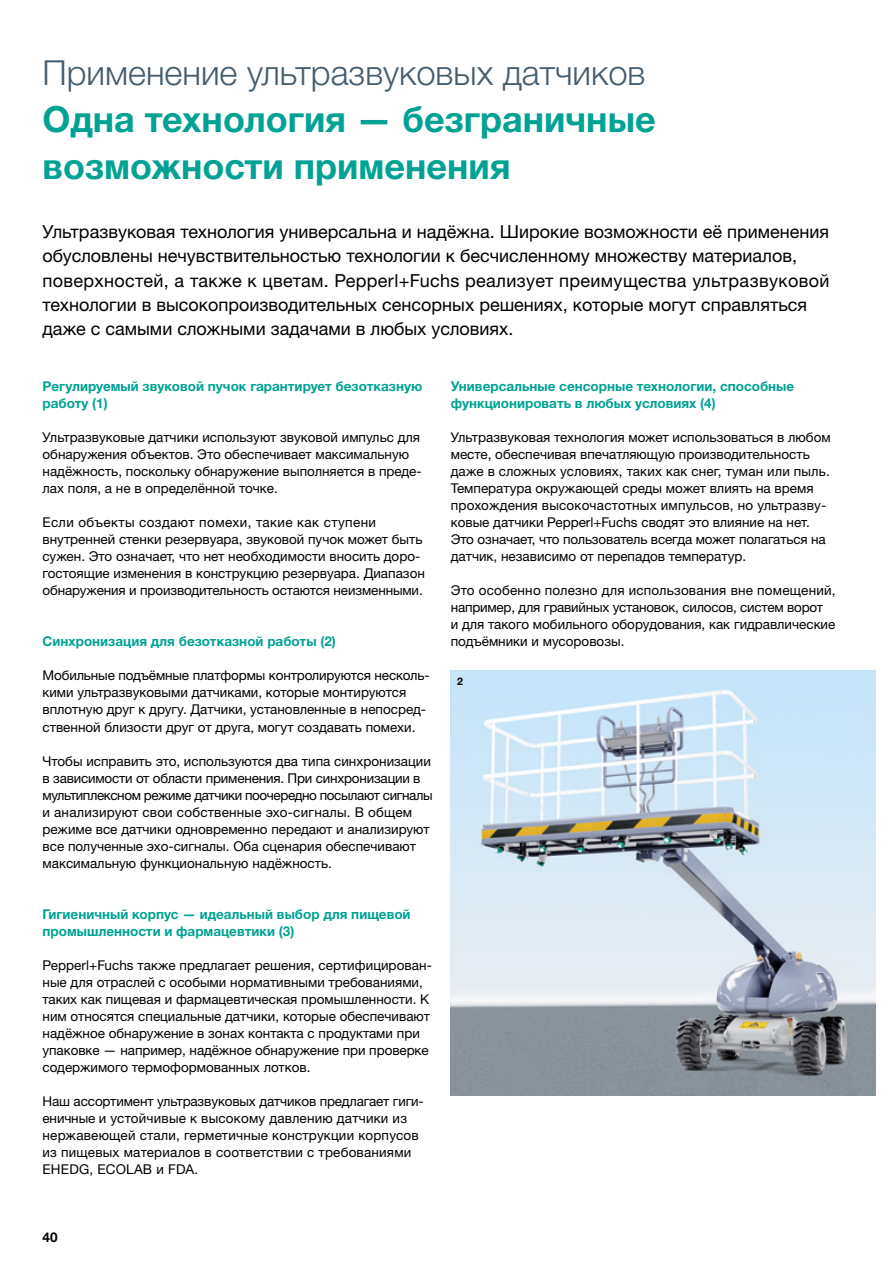
<style>
.page{position:relative;width:893px;height:1263px;background:#fff}
.page>*{position:absolute;margin:0;border:0;box-sizing:border-box;transform-origin:0 0}
.t1{font:700 36px/46.8px "Helvetica Neue LTW1 G";color:#00a294}
.t2{font:300 34.5px "Helvetica Neue LTW1 G";color:#455c6d}
.t3{font:18px/24.3px "Helvetica Neue LTW1 G";color:#000}
.t4{font:13.5px/17px "Helvetica Neue LTW1 G";color:#000}
.t5{font:700 13.5px/17px "Helvetica Neue LTW1 G";color:#00a294}
.t6{font:700 13.5px "Helvetica Neue LTW1 G";color:#000}
.t7{font:700 10.5px "Helvetica Neue LTW1 G";color:#000}
</style>
<div class="page">
<img style="left:451px;top:671px;width:425px;height:425px">
<h2 class="t2" style="left:43px;top:52px;width:604px">Применение ультразвуковых датчиков</h2>
<h1 class="t1" style="left:43px;top:95px;width:615px">Одна технология — безграничные возможности применения</h1>
<p class="t3" style="left:43px;top:219px;width:788px">Ультразвуковая технология универсальна и надёжна. Широкие возможности её применения обусловлены нечувствительностью технологии к бесчисленному множеству материалов, поверхностей, а также к цветам. Pepperl+Fuchs реализует преимущества ультразвуковой технологии в высокопроизводительных сенсорных решениях, которые могут справляться даже с самыми сложными задачами в любых условиях.</p>
<p class="t5" style="left:43px;top:378px;width:381px">Регулируемый звуковой пучок гарантирует безотказную работу (1)</p>
<p class="t4" style="left:43px;top:429px;width:381px">Ультразвуковые датчики используют звуковой импульс для обнаружения объектов. Это обеспечивает максимальную надёжность, поскольку обнаружение выполняется в преде&shy;лах поля, а не в определённой точке.</p>
<p class="t4" style="left:43px;top:514px;width:384px">Если объекты создают помехи, такие как ступени внутренней стенки резервуара, звуковой пучок может быть сужен. Это означает, что нет необходимости вносить доро&shy;гостоящие изменения в конструкцию резервуара. Диапазон обнаружения и производительность остаются неизменными.</p>
<p class="t5" style="left:43px;top:633px;width:295px">Синхронизация для безотказной работы (2)</p>
<p class="t4" style="left:43px;top:667px;width:389px">Мобильные подъёмные платформы контролируются несколь&shy;кими ультразвуковыми датчиками, которые монтируются вплотную друг к другу. Датчики, установленные в непосред&shy;ственной близости друг от друга, могут создавать помехи.</p>
<p class="t4" style="left:43px;top:752px;width:392px">Чтобы исправить это, используются два типа синхронизации в зависимости от области применения. При синхронизации в мультиплексном режиме датчики поочередно посылают сигналы и анализируют свои собственные эхо-сигналы. В общем режиме все датчики одновременно передают и анализируют все полученные эхо-сигналы. Оба сценария обеспечивают максимальную функциональную надёжность.</p>
<p class="t5" style="left:43px;top:905px;width:370px">Гигиеничный корпус — идеальный выбор для пищевой промышленности и фармацевтики (3)</p>
<p class="t4" style="left:43px;top:956px;width:391px">Pepperl+Fuchs также предлагает решения, сертифицирован&shy;ные для отраслей с особыми нормативными требованиями, таких как пищевая и фармацевтическая промышленности. К ним относятся специальные датчики, которые обеспечивают надёжное обнаружение в зонах контакта с продуктами при упаковке — например, надёжное обнаружение при проверке содержимого термоформованных лотков.</p>
<p class="t4" style="left:43px;top:1092px;width:383px">Наш ассортимент ультразвуковых датчиков предлагает гиги&shy;еничные и устойчивые к высокому давлению датчики из нержавеющей стали, герметичные конструкции корпусов из пищевых материалов в соответствии с требованиями EHEDG, ECOLAB и FDA.</p>
<p class="t5" style="left:451px;top:378px;width:345px">Универсальные сенсорные технологии, способные функционировать в любых условиях (4)</p>
<p class="t4" style="left:451px;top:429px;width:381px">Ультразвуковая технология может использоваться в любом месте, обеспечивая впечатляющую производительность даже в сложных условиях, таких как снег, туман или пыль.<br>Температура окружающей среды может влиять на время прохождения высокочастотных импульсов, но ультразву&shy;ковые датчики Pepperl+Fuchs сводят это влияние на нет.<br>Это означает, что пользователь всегда может полагаться на датчик, независимо от перепадов температур.</p>
<p class="t4" style="left:451px;top:582px;width:386px">Это особенно полезно для использования вне помещений, например, для гравийных установок, силосов, систем ворот<br>и для такого мобильного оборудования, как гидравлические подъёмники и мусоровозы.</p>
<p class="t7" style="left:457px;top:674px;width:7px">2</p>
<p class="t6" style="left:43px;top:1229px;width:17px">40</p>
</div>
